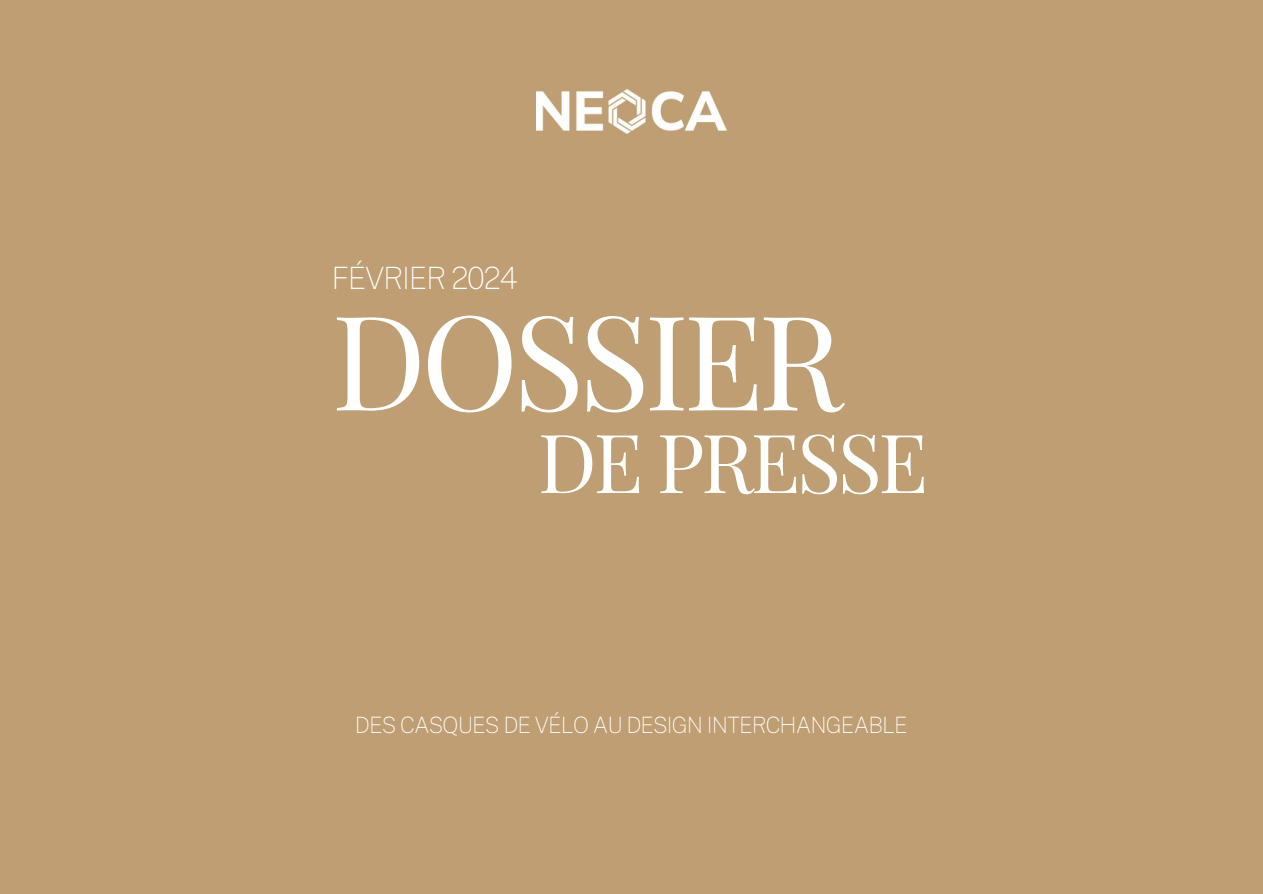
<style>
.page{position:relative;width:1263px;height:894px;background:#fff}
.page>*{position:absolute;margin:0;border:0;box-sizing:border-box;transform-origin:0 0}
.t1{font:131.55px "Playfair Display";letter-spacing:-.04em;color:#fff}
.t2{font:81.6px "Playfair Display";letter-spacing:-.04em;color:#fff}
.t3{font:100 30.75px "Public Sans";letter-spacing:-.04em;color:#fff}
.t4{font:100 22.5px "Public Sans";letter-spacing:-.04em;color:#fff}
</style>
<div class="page">
<div style="left:0;top:0;width:1263px;height:893px;background:#be9e72"></div>
<img style="left:536px;top:89px;width:190px;height:44px">
<p class="t3" style="left:331px;top:259px;width:188px">FÉVRIER 2024</p>
<h1 class="t1" style="left:331px;top:268px;width:514px">DOSSIER</h1>
<h2 class="t2" style="left:538px;top:404px;width:392px">DE PRESSE</h2>
<h2 class="t4" style="left:355px;top:711px;width:554px">DES CASQUES DE VÉLO AU DESIGN INTERCHANGEABLE</h2>
</div>
